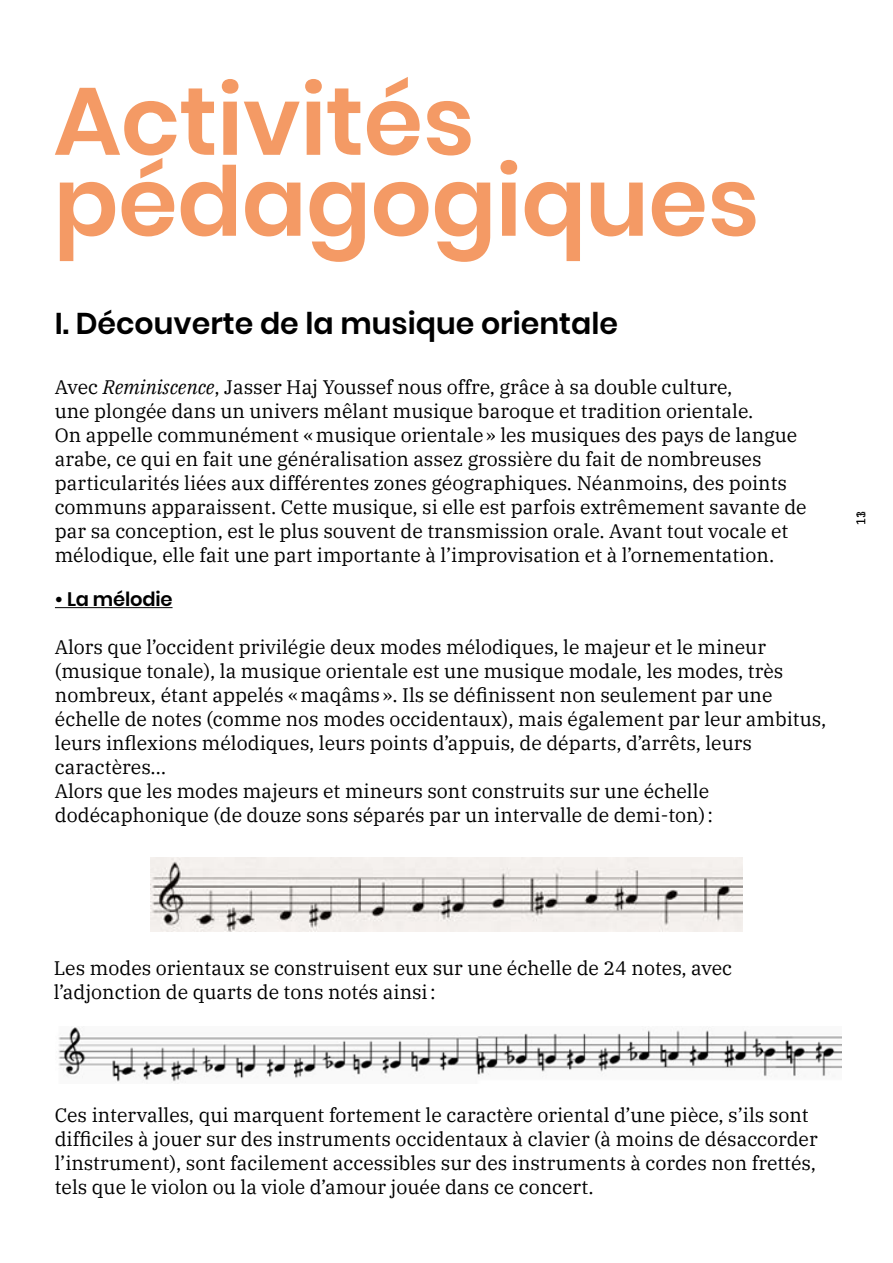
<style>
.page{position:relative;width:893px;height:1263px;background:#fff}
.page>*{position:absolute;margin:0;border:0;box-sizing:border-box;transform-origin:0 0}
.t1{font:600 96px/81px "Poppins";letter-spacing:-.005em;color:#f49a65}
.t2{font:600 30px "Poppins";color:#000}
.t3{font:19.5px/24px "IBM Plex Serif";color:#000}
.t4{font:600 19.5px "Poppins";letter-spacing:-.01em;color:#000}
.t5{font:12px "IBM Plex Serif";color:#000}
.s1{font-style:italic}
</style>
<div class="page">
<hr style="left:55px;top:607px;width:118px;height:1px;background:#000">
<img style="left:150px;top:858px;width:593px;height:73px">
<img style="left:58px;top:1027px;width:783px;height:56px">
<h1 class="t1" style="left:54px;top:81px;width:707px">Activités pédagogiques</h1>
<h2 class="t2" style="left:55px;top:306px;width:565px">I. Découverte de la musique orientale</h2>
<p class="t3" style="left:55px;top:374px;width:753px">Avec <span class="s1">Reminiscence</span>, Jasser Haj Youssef nous offre, grâce à sa double culture,<br>une plongée dans un univers mêlant musique baroque et tradition orientale.<br>On appelle communément «musique orientale» les musiques des pays de langue arabe, ce qui en fait une généralisation assez grossière du fait de nombreuses particularités liées aux différentes zones géographiques. Néanmoins, des points communs apparaissent. Cette musique, si elle est parfois extrêmement savante de par sa conception, est le plus souvent de transmission orale. Avant tout vocale et mélodique, elle fait une part importante à l’improvisation et à l’ornementation.</p>
<p class="t4" style="left:55px;top:588px;width:119px">• La mélodie</p>
<p class="t3" style="left:55px;top:634px;width:773px">Alors que l’occident privilégie deux modes mélodiques, le majeur et le mineur (musique tonale), la musique orientale est une musique modale, les modes, très nombreux, étant appelés «maqâms». Ils se définissent non seulement par une échelle de notes (comme nos modes occidentaux), mais également par leur ambitus, leurs inflexions mélodiques, leurs points d’appuis, de départs, d’arrêts, leurs caractères…<br>Alors que les modes majeurs et mineurs sont construits sur une échelle dodécaphonique (de douze sons séparés par un intervalle de demi-ton):</p>
<p class="t5" style="left:852px;top:518px;width:9px;rotate:-90deg">3</p>
<p class="t5" style="left:852px;top:525px;width:16px;rotate:-90deg">11</p>
<p class="t3" style="left:54px;top:955px;width:680px">Les modes orientaux se construisent eux sur une échelle de 24 notes, avec l’adjonction de quarts de tons notés ainsi:</p>
<p class="t3" style="left:55px;top:1101px;width:764px">Ces intervalles, qui marquent fortement le caractère oriental d’une pièce, s’ils sont difficiles à jouer sur des instruments occidentaux à clavier (à moins de désaccorder l’instrument), sont facilement accessibles sur des instruments à cordes non frettés, tels que le violon ou la viole d’amour jouée dans ce concert.</p>
</div>
